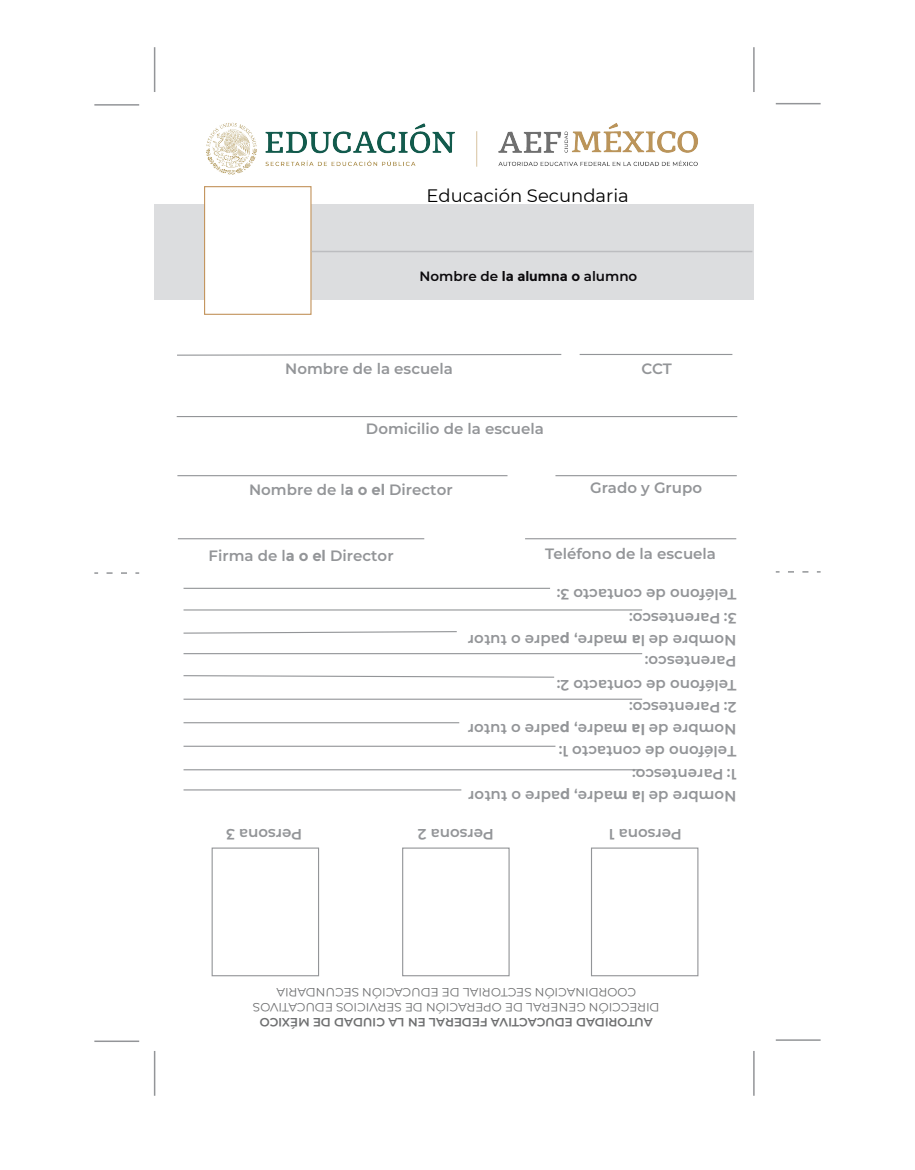
<style>
.page{position:relative;width:915px;height:1170px;background:#fff}
.page>*{position:absolute;margin:0;border:0;box-sizing:border-box;transform-origin:0 0}
.t1{font:18px "Montserrat";color:#000}
.t2{font:600 15px/22.4px "Montserrat";color:#939598}
.t3{font:600 13.5px "Montserrat";color:#0b090c}
.t4{font:12px/15px "Montserrat";color:#6e6f70;text-align:center}
.t5{font:600 12px "Montserrat";color:#6e6f70}
.s1{font-weight:700}
</style>
<div class="page">
<div style="left:154px;top:204px;width:599px;height:95px;background:#dcdddf"></div>
<div style="left:204px;top:186px;width:107px;height:129px;background:#fff;border:1px solid #c3945d"></div>
<hr style="left:311px;top:251px;width:441px;height:1px;background:#bcbdc0">
<hr style="left:178px;top:538px;width:246px;height:1px;background:#939598">
<hr style="left:525px;top:538px;width:211px;height:1px;background:#939598">
<hr style="left:177px;top:475px;width:330px;height:1px;background:#939598">
<hr style="left:555px;top:475px;width:181px;height:1px;background:#939598">
<hr style="left:177px;top:416px;width:560px;height:1px;background:#939598">
<svg style="left:177px;top:354px;width:385px;height:2px"></svg>
<hr style="left:579px;top:354px;width:153px;height:1px;background:#939598">
<hr style="left:94px;top:104px;width:45px;height:2px;background:#939598">
<hr style="left:775px;top:103px;width:45px;height:1px;background:#939598">
<svg style="left:106px;top:572px;width:33px;height:1px"></svg>
<svg style="left:788px;top:571px;width:32px;height:1px"></svg>
<hr style="left:752px;top:47px;width:2px;height:45px;background:#939598">
<hr style="left:154px;top:47px;width:1px;height:45px;background:#939598">
<hr style="left:752px;top:1050px;width:2px;height:45px;background:#939598">
<hr style="left:154px;top:1050px;width:1px;height:45px;background:#939598">
<hr style="left:94px;top:1040px;width:45px;height:1px;background:#939598">
<hr style="left:775px;top:1039px;width:45px;height:1px;background:#939598">
<div style="left:590px;top:847px;width:108px;height:129px;border:1px solid #939598"></div>
<div style="left:402px;top:847px;width:107px;height:129px;border:1px solid #939598"></div>
<div style="left:211px;top:847px;width:108px;height:129px;border:1px solid #939598"></div>
<hr style="left:183px;top:722px;width:276px;height:1px;background:#939598">
<svg style="left:183px;top:675px;width:372px;height:3px"></svg>
<svg style="left:183px;top:631px;width:274px;height:3px"></svg>
<hr style="left:183px;top:587px;width:367px;height:2px;background:#939598">
<hr style="left:183px;top:698px;width:459px;height:1px;background:#939598">
<hr style="left:183px;top:745px;width:372px;height:1px;background:#939598">
<hr style="left:183px;top:769px;width:458px;height:1px;background:#939598">
<hr style="left:183px;top:789px;width:278px;height:1px;background:#939598">
<hr style="left:183px;top:653px;width:459px;height:1px;background:#939598">
<hr style="left:183px;top:609px;width:459px;height:1px;background:#939598">
<img style="left:206px;top:122px;width:492px;height:53px">
<p class="t1" style="left:426px;top:183px;width:204px">Educación Secundaria</p>
<p class="t3" style="left:419px;top:266px;width:219px">Nombre de <span class="s1">la alumna o</span> alumno</p>
<p class="t2" style="left:285px;top:356px;width:169px">Nombre de la escuela</p>
<p class="t2" style="left:641px;top:356px;width:32px">CCT</p>
<p class="t2" style="left:366px;top:416px;width:179px">Domicilio de la escuela</p>
<p class="t2" style="left:249px;top:478px;width:205px">Nombre de l<span class="s1">a o el</span> Director</p>
<p class="t2" style="left:590px;top:475px;width:113px">Grado y Grupo</p>
<p class="t2" style="left:208px;top:544px;width:186px">Firma de l<span class="s1">a o el</span> Director</p>
<p class="t2" style="left:545px;top:541px;width:172px">Teléfono de la escuela</p>
<p class="t2" style="left:736px;top:606px;width:181px;rotate:-180deg">Teléfono de contacto 3:</p>
<p class="t2" style="left:736px;top:651px;width:270px;rotate:-180deg">Nombre de <span class="s1">a</span>l <span class="s1">m</span>adre, <span class="s1">p</span>adre o tutor<br>3: Parentesco:</p>
<p class="t2" style="left:736px;top:763px;width:270px;rotate:-180deg">Teléfono de contacto 1:<br>Nombre de <span class="s1">la m</span>adre, <span class="s1">p</span>adre o tutor<br>2: Parentesco:<br>Teléfono de contacto 2:<br>Parentesco:</p>
<p class="t2" style="left:736px;top:808px;width:269px;rotate:-180deg">Nombre de l<span class="s1">a m</span>adre, <span class="s1">p</span>adre o tutor<br>1: Parentesco:</p>
<p class="t2" style="left:302px;top:846px;width:77px;rotate:-180deg">Persona 3</p>
<p class="t2" style="left:493px;top:846px;width:77px;rotate:-180deg">Persona 2</p>
<p class="t2" style="left:681px;top:846px;width:74px;rotate:-180deg">Persona 1</p>
<p class="t4" style="left:659px;top:1014px;width:408px;rotate:-180deg">DIRECCIÓN GENERAL DE OPERACIÓN DE SERVICIOS EDUCATIVOS<br>COORDINACIÓN SECTORIAL DE EDUCACIÓN SECUNDARIA</p>
<p class="t5" style="left:652px;top:1030px;width:394px;rotate:-180deg">AUTORIDAD EDUCACTIVA FEDERAL EN LA CIUDAD DE MÉXICO</p>
</div>
